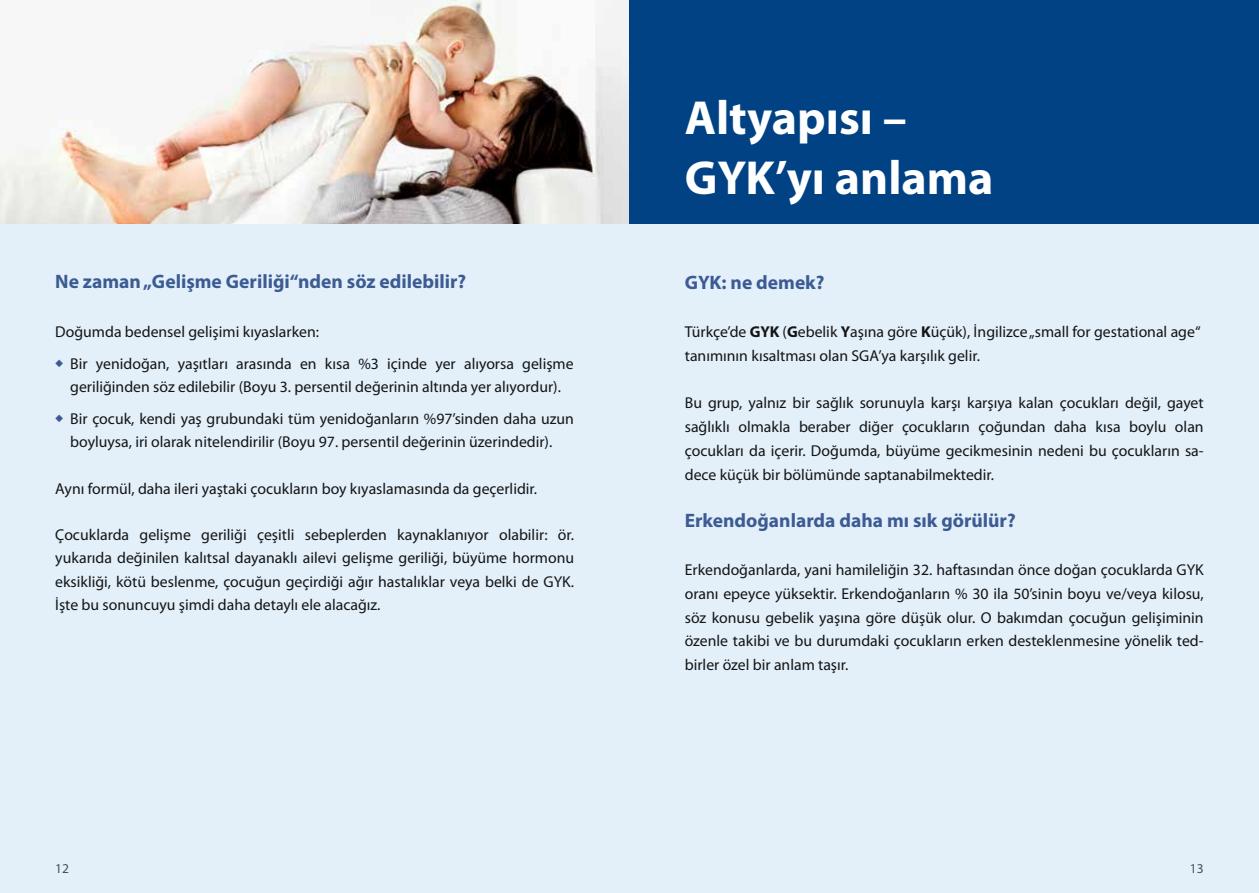
<style>
.page{position:relative;width:1259px;height:893px;background:#e3f0fa}
.page>*{position:absolute;margin:0;border:0;box-sizing:border-box;transform-origin:0 0}
.t1{font:700 48px/59.6px "Myriad Pro";color:#fff}
.t2{font:700 19.5px "Myriad Pro";color:#3c5b93}
.t3{font:15.75px/23.9px "Myriad Pro";color:#141414;text-align:justify}
.t4{font:13.5px "Myriad Pro";color:#4e4e4d}
.s1{color:#3c5b93}
.s2{font-weight:700}
</style>
<div class="page">
<img style="left:0;top:0;width:629px;height:223px">
<div style="left:629px;top:0;width:630px;height:223px;background:#004284"></div>
<p class="t2" style="left:55px;top:271px;width:412px">Ne zaman „Gelişme Geriliği“nden söz edilebilir?</p>
<p class="t3" style="left:55px;top:320px;width:265px">Doğumda bedensel gelişimi kıyaslarken:</p>
<p class="t3" style="left:55px;top:352px;width:520px;line-height:23.2px;text-align:center"><span class="s1">◆</span> Bir yenidoğan, yaşıtları arasında en kısa %3 içinde yer alıyorsa gelişme geriliğinden söz edilebilir (Boyu 3. persentil değerinin altında yer alıyordur).</p>
<p class="t3" style="left:55px;top:407px;width:520px;line-height:23.2px;text-align:center"><span class="s1">◆</span> Bir çocuk, kendi yaş grubundaki tüm yenidoğanların %97’sinden daha uzun boyluysa, iri olarak nitelendirilir (Boyu 97. persentil değerinin üzerindedir).</p>
<p class="t3" style="left:55px;top:477px;width:483px">Aynı formül, daha ileri yaştaki çocukların boy kıyaslamasında da geçerlidir.</p>
<p class="t3" style="left:55px;top:523px;width:520px;line-height:23.2px">Çocuklarda gelişme geriliği çeşitli sebeplerden kaynaklanıyor olabilir: ör. yukarıda değinilen kalıtsal dayanaklı ailevi gelişme geriliği, büyüme hormonu eksikliği, kötü beslenme, çocuğun geçirdiği ağır hastalıklar veya belki de GYK.<br>İşte bu sonuncuyu şimdi daha detaylı ele alacağız.</p>
<h1 class="t1" style="left:685px;top:89px;width:310px">Altyapısı –<br>GYK’yı anlama</h1>
<p class="t2" style="left:685px;top:272px;width:141px">GYK: ne demek?</p>
<p class="t3" style="left:685px;top:320px;width:517px">Türkçe’de <span class="s2">GYK</span> (<span class="s2">G</span>ebelik <span class="s2">Y</span>aşına göre <span class="s2">K</span>üçük), İngilizce „small for gestational age“ tanımının kısaltması olan SGA’ya karşılık gelir.</p>
<p class="t3" style="left:685px;top:391px;width:520px">Bu grup, yalnız bir sağlık sorunuyla karşı karşıya kalan çocukları değil, gayet sağlıklı olmakla beraber diğer çocukların çoğundan daha kısa boylu olan çocukları da içerir. Doğumda, büyüme gecikmesinin nedeni bu çocukların sa&shy;dece küçük bir bölümünde saptanabilmektedir.</p>
<p class="t2" style="left:685px;top:510px;width:332px">Erkendoğanlarda daha mı sık görülür?</p>
<p class="t3" style="left:685px;top:558px;width:520px">Erkendoğanlarda, yani hamileliğin 32. haftasından önce doğan çocuklarda GYK oranı epeyce yüksektir. Erkendoğanların % 30 ila 50’sinin boyu ve/veya kilosu, söz konusu gebelik yaşına göre düşük olur. O bakımdan çocuğun gelişiminin özenle takibi ve bu durumdaki çocukların erken desteklenmesine yönelik ted&shy;birler özel bir anlam taşır.</p>
<p class="t4" style="left:55px;top:861px;width:15px">12</p>
<p class="t4" style="left:1189px;top:861px;width:15px">13</p>
</div>
